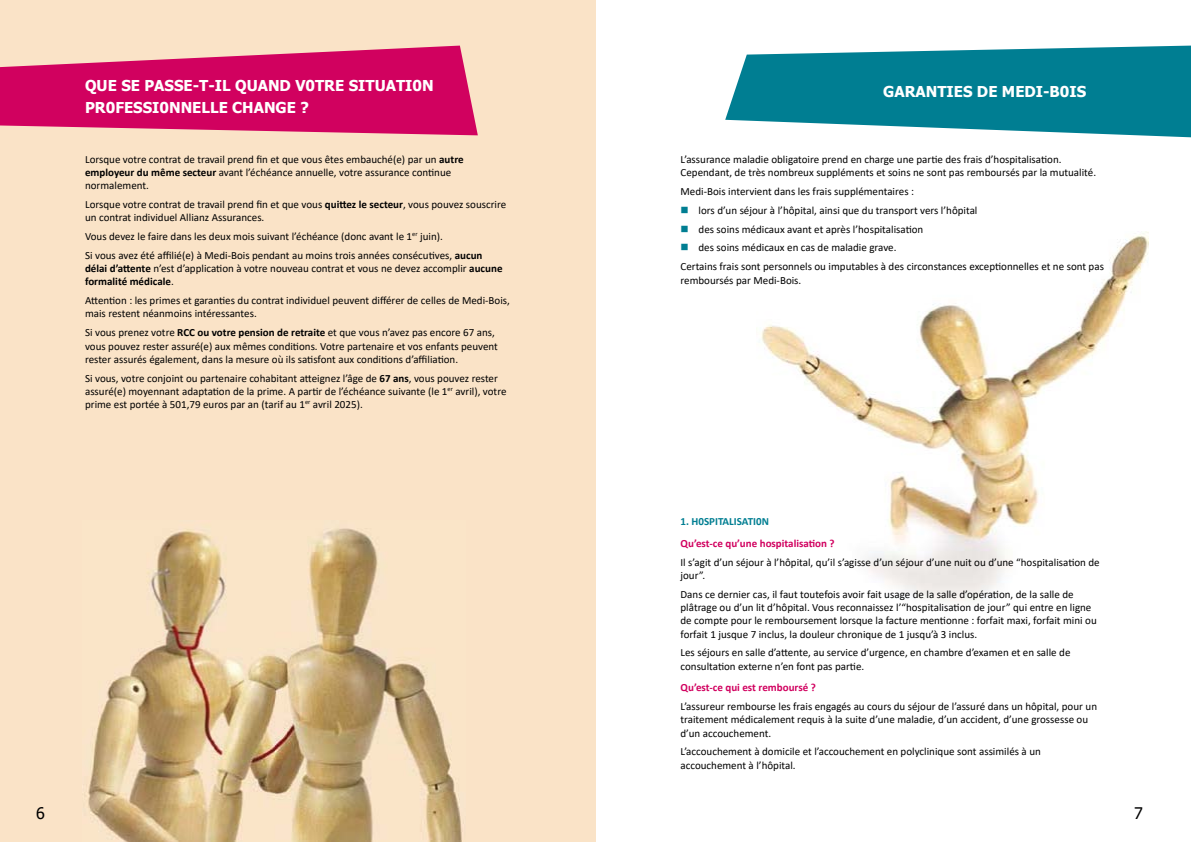
<style>
.page{position:relative;width:1191px;height:842px;background:#fff}
.page>*{position:absolute;margin:0;border:0;box-sizing:border-box;transform-origin:0 0}
.t1{font:16px "Tahoma";color:#000}
.t2{font:700 15px/22px "Tahoma";color:#fff}
.t3{font:11px/13.2px "Calibri";color:#000}
.t4{font:700 11px "Calibri";color:#d1015f}
.t5{font:700 11px "Calibri";color:#007e92}
.s1{font-weight:700}
</style>
<div class="page">
<div style="left:0;top:0;width:595px;height:842px;background:#fae3c7"></div>
<svg style="left:0;top:46px;width:478px;height:89px;fill:#d1015f"></svg>
<img style="left:88px;top:528px;width:374px;height:314px">
<img style="left:761px;top:231px;width:387px;height:370px">
<svg style="left:725px;top:46px;width:466px;height:91px;background:#2892a3"></svg>
<h2 class="t2" style="left:85px;top:75px;width:350px">QUE SE PASSE-T-IL QUAND V0TRE SITUATI0N<br>PR0FESSI0NNELLE CHANGE ?</h2>
<p class="t3" style="left:85px;top:152px;width:380px">Lorsque votre contrat de travail prend fin et que vous êtes embauché(e) par un <span class="s1">autre employeur du même secteur</span> avant l’échéance annuelle, votre assurance continue normalement.</p>
<p class="t3" style="left:85px;top:197px;width:423px">Lorsque votre contrat de travail prend fin et que vous <span class="s1">quittez le secteur</span>, vous pouvez souscrire un contrat individuel Allianz Assurances.</p>
<p class="t3" style="left:85px;top:227px;width:399px;line-height:18.9px">Vous devez le faire dans les deux mois suivant l’échéance (donc avant le 1<sup>er</sup> juin).<br>Si vous avez été affilié(e) à Medi-Bois pendant au moins trois années consécutives, <span class="s1">aucun</span></p>
<p class="t3" style="left:85px;top:262px;width:419px"><span class="s1">délai d’attente</span> n’est d’application à votre nouveau contrat et vous ne devez accomplir <span class="s1">aucune formalité médicale</span>.</p>
<p class="t3" style="left:85px;top:294px;width:426px">Attention : les primes et garanties du contrat individuel peuvent différer de celles de Medi-Bois, mais restent néanmoins intéressantes.</p>
<p class="t3" style="left:85px;top:326px;width:414px">Si vous prenez votre <span class="s1">RCC ou votre pension de retraite</span> et que vous n’avez pas encore 67 ans, vous pouvez rester assuré(e) aux mêmes conditions. Votre partenaire et vos enfants peuvent rester assurés également, dans la mesure où ils satisfont aux conditions d’affiliation.</p>
<p class="t3" style="left:85px;top:371px;width:423px">Si vous, votre conjoint ou partenaire cohabitant atteignez l’âge de <span class="s1">67 ans</span>, vous pouvez rester assuré(e) moyennant adaptation de la prime. A partir de l’échéance suivante (le 1<sup>er</sup> avril), votre prime est portée à 501,79 euros par an (tarif au 1<sup>er</sup> avril 2025).</p>
<h2 class="t2" style="left:883px;top:81px;width:204px">GARANTIES DE MEDI-B0IS</h2>
<p class="t3" style="left:680px;top:152px;width:417px">L’assurance maladie obligatoire prend en charge une partie des frais d’hospitalisation.<br>Cependant, de très nombreux suppléments et soins ne sont pas remboursés par la mutualité.</p>
<p class="t3" style="left:680px;top:184px;width:235px">Medi-Bois intervient dans les frais supplémentaires :</p>
<p class="t3" style="left:698px;top:203px;width:280px">lors d’un séjour à l’hôpital, ainsi que du transport vers l’hôpital</p>
<p class="t3" style="left:698px;top:222px;width:226px">des soins médicaux avant et après l’hospitalisation</p>
<p class="t3" style="left:698px;top:241px;width:199px">des soins médicaux en cas de maladie grave.</p>
<p class="t3" style="left:680px;top:260px;width:425px">Certains frais sont personnels ou imputables à des circonstances exceptionnelles et ne sont pas</p>
<p class="t3" style="left:680px;top:273px;width:122px">remboursés par Medi-Bois.</p>
<p class="t5" style="left:680px;top:514px;width:90px">1. H0SPITALISATI0N</p>
<p class="t4" style="left:680px;top:536px;width:156px">Qu’est-ce qu’une hospitalisation ?</p>
<p class="t3" style="left:680px;top:555px;width:421px">Il s’agit d’un séjour à l’hôpital, qu’il s’agisse d’un séjour d’une nuit ou d’une “hospitalisation de jour”.</p>
<p class="t3" style="left:680px;top:587px;width:418px">Dans ce dernier cas, il faut toutefois avoir fait usage de la salle d’opération, de la salle de plâtrage ou d’un lit d’hôpital. Vous reconnaissez l’“hospitalisation de jour” qui entre en ligne de compte pour le remboursement lorsque la facture mentionne : forfait maxi, forfait mini ou forfait 1 jusque 7 inclus, la douleur chronique de 1 jusqu’à 3 inclus.</p>
<p class="t3" style="left:680px;top:646px;width:391px">Les séjours en salle d’attente, au service d’urgence, en chambre d’examen et en salle de consultation externe n’en font pas partie.</p>
<p class="t4" style="left:680px;top:680px;width:137px">Qu’est-ce qui est remboursé ?</p>
<p class="t3" style="left:680px;top:700px;width:418px">L’assureur rembourse les frais engagés au cours du séjour de l’assuré dans un hôpital, pour un traitement médicalement requis à la suite d’une maladie, d’un accident, d’une grossesse ou d’un accouchement.</p>
<p class="t3" style="left:680px;top:745px;width:362px">L’accouchement à domicile et l’accouchement en polyclinique sont assimilés à un accouchement à l’hôpital.</p>
<h1 class="t1" style="left:36px;top:802px;width:10px">6</h1>
<h1 class="t1" style="left:1134px;top:802px;width:10px">7</h1>
</div>
